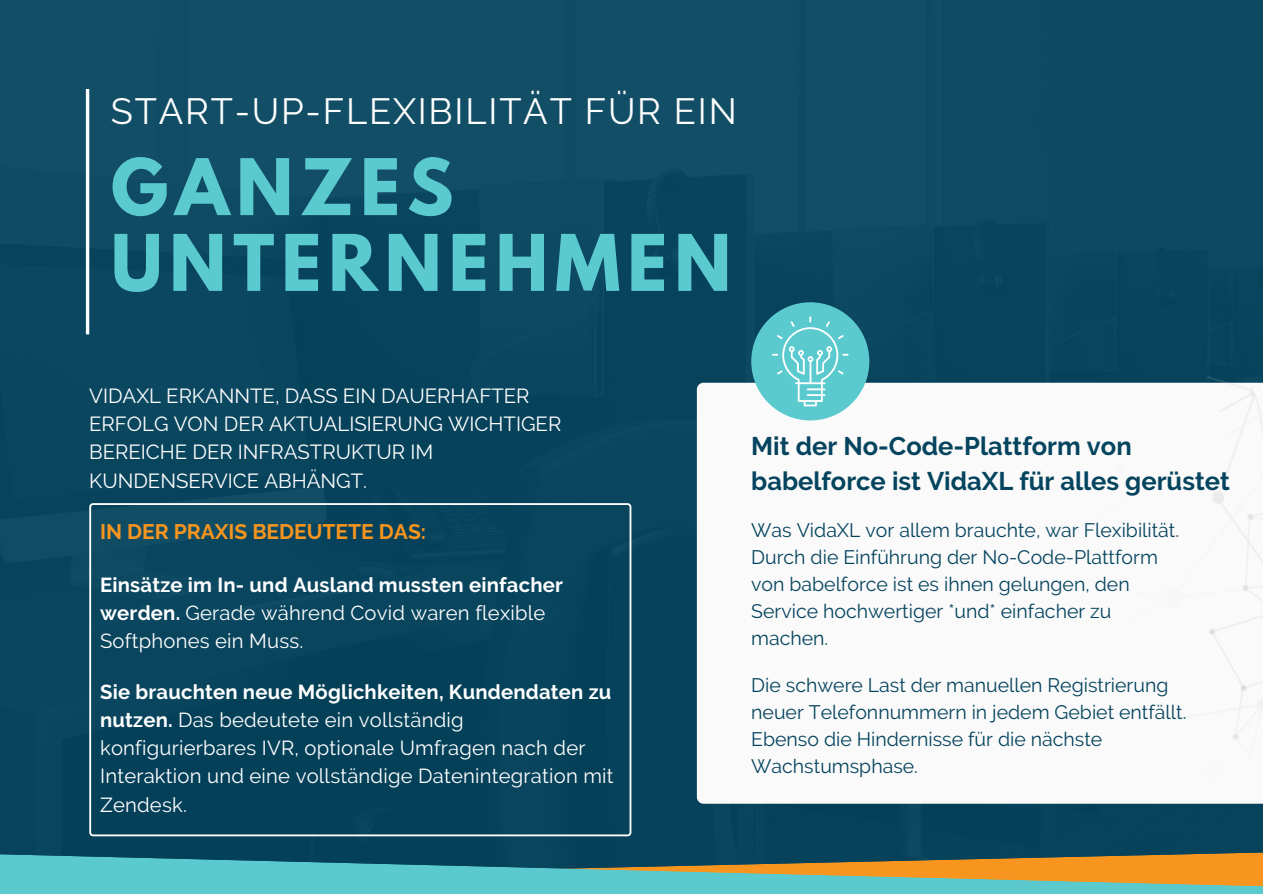
<style>
.page{position:relative;width:1263px;height:894px;background:#fff}
.page>*{position:absolute;margin:0;border:0;box-sizing:border-box;transform-origin:0 0}
.t1{font:700 69px/75.8px "League Spartan";letter-spacing:.1em;color:#5bcace}
.t2{font:36.3px "Raleway";letter-spacing:.05em;color:#fff}
.t3{font:700 25.5px/34.8px "Raleway";color:#05445e}
.t4{font:700 21px "Raleway";color:#f7951e}
.t5{font:20.4px/28.3px "Raleway";color:#fff}
.t6{font:20.25px/28px "Raleway";letter-spacing:.01em;color:#fff}
.t7{font:19.5px/27px "Raleway";color:#05445e}
.s1{font-weight:700}
</style>
<div class="page">
<div style="left:0;top:0;width:1263px;height:850px;background:#0c4760"></div>
<svg style="left:697px;top:382px;width:347px;height:421px"></svg>
<img style="left:1044px;top:361px;width:219px;height:451px">
<div style="left:89px;top:503px;width:542px;height:333px;background:#07435c"></div>
<div style="left:751px;top:302px;width:118px;height:118px;background:#5bcace;border-radius:50%"></div>
<svg style="left:772px;top:316px;width:76px;height:90px"></svg>
<hr style="left:86px;top:89px;width:3px;height:245px;background:#fff">
<hr style="left:0;top:850px;width:1263px;height:2px;background:#06425b">
<svg style="left:0;top:852px;width:1263px;height:41px;background:#6b9f8c"></svg>
<p class="t2" style="left:111px;top:90px;width:627px">START-UP-FLEXIBILITÄT FÜR EIN</p>
<p class="t1" style="left:111px;top:158px;width:622px">GANZES<br>UNTERNEHMEN</p>
<p class="t5" style="left:89px;top:381px;width:473px">VIDAXL ERKANNTE, DASS EIN DAUERHAFTER ERFOLG VON DER AKTUALISIERUNG WICHTIGER BEREICHE DER INFRASTRUKTUR IM KUNDENSERVICE ABHÄNGT.</p>
<p class="t4" style="left:100px;top:519px;width:327px">IN DER PRAXIS BEDEUTETE DAS:</p>
<p class="t6" style="left:100px;top:570px;width:464px"><span class="s1">Einsätze im In- und Ausland mussten einfacher werden.</span> Gerade während Covid waren flexible<br>Softphones ein Muss.</p>
<p class="t6" style="left:100px;top:677px;width:515px"><span class="s1">Sie brauchten neue Möglichkeiten, Kundendaten zu nutzen.</span> Das bedeutete ein vollständig konfigurierbares IVR, optionale Umfragen nach der Interaktion und eine vollständige Datenintegration mit Zendesk.</p>
<p class="t3" style="left:751px;top:429px;width:480px">Mit der No-Code-Plattform von babelforce ist VidaXL für alles gerüstet</p>
<p class="t7" style="left:751px;top:516px;width:429px">Was VidaXL vor allem brauchte, war Flexibilität.<br>Durch die Einführung der No-Code-Plattform von babelforce ist es ihnen gelungen, den Service hochwertiger *und* einfacher zu machen.</p>
<p class="t7" style="left:751px;top:671px;width:437px">Die schwere Last der manuellen Registrierung neuer Telefonnummern in jedem Gebiet entfällt.<br>Ebenso die Hindernisse für die nächste Wachstumsphase.</p>
</div>
